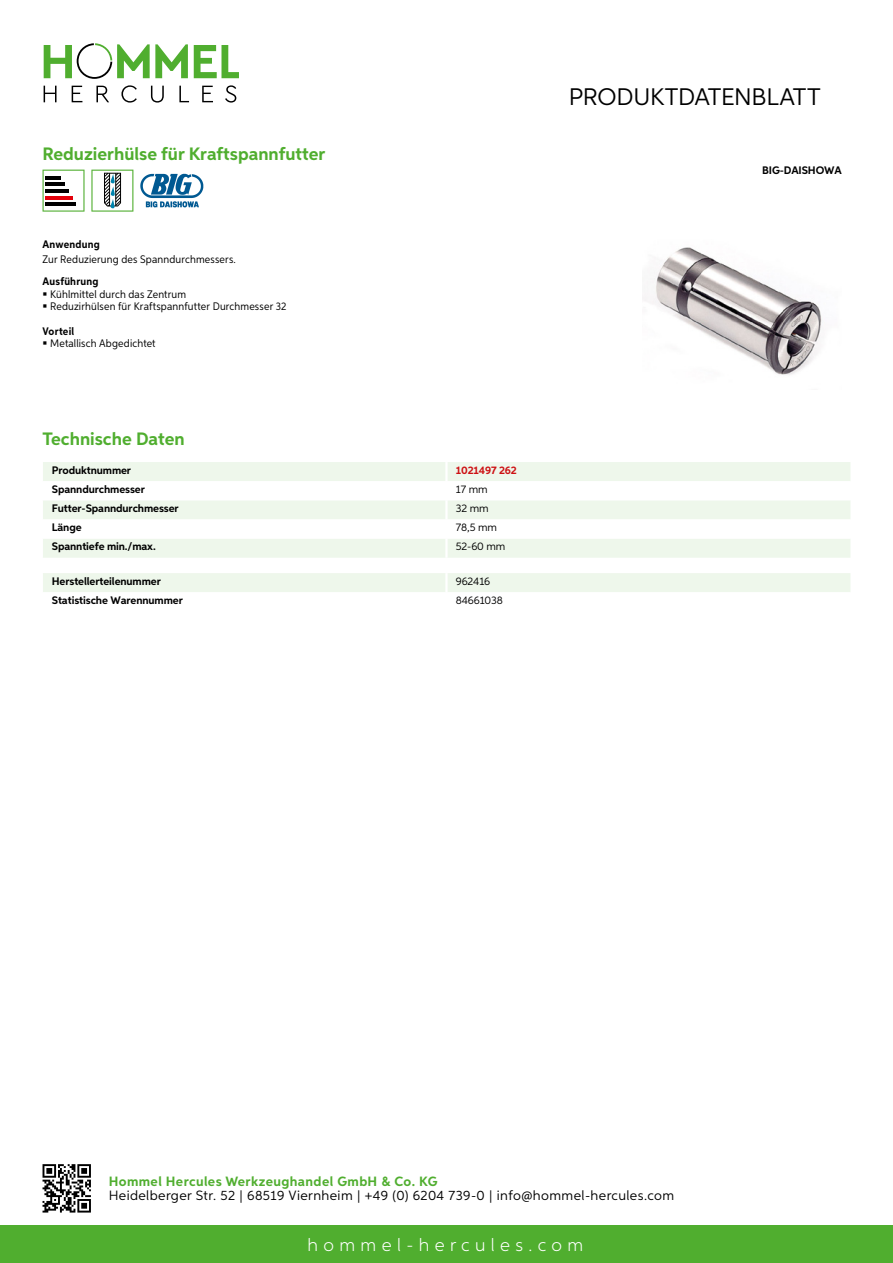
<style>
.page{position:relative;width:893px;height:1263px;background:#fff}
.page>*{position:absolute;margin:0;border:0;box-sizing:border-box;transform-origin:0 0}
.t1{font:24px "Aspira";letter-spacing:-.01em;color:#000}
.t2{font:700 18px "Aspira";color:#50ae2f}
.t3{font:300 18px "Aspira";letter-spacing:.3em;color:#fff}
.t4{font:13.5px "Aspira";letter-spacing:.03em;color:#000}
.t5{font:700 13.5px "Aspira";letter-spacing:.03em;color:#50ae2f}
.t6{font:700 10.95px "Aspira";letter-spacing:-.01em;color:#000}
.t7{font:10.95px/12.8px "Aspira Nar";letter-spacing:.015em;color:#000}
.t8{font:10.95px "Aspira";letter-spacing:-.01em;color:#000}
.t9{font:700 10.95px "Aspira Nar";letter-spacing:.02em;color:#000}
.t10{font:700 10.95px "Aspira";letter-spacing:-.01em;color:#cd1013}
</style>
<div class="page">
<div style="left:0;top:1226px;width:893px;height:37px;background:#50ae2f"></div>
<svg style="left:43px;top:1164px;width:48px;height:48px"></svg>
<svg style="left:194px;top:45px;width:45px;height:33px"></svg>
<svg style="left:44px;top:43px;width:144px;height:36px"></svg>
<svg style="left:44px;top:86px;width:13px;height:16px"></svg>
<svg style="left:72px;top:86px;width:10px;height:16px"></svg>
<svg style="left:96px;top:86px;width:13px;height:16px"></svg>
<svg style="left:121px;top:85px;width:16px;height:18px"></svg>
<svg style="left:151px;top:86px;width:13px;height:17px"></svg>
<svg style="left:179px;top:86px;width:10px;height:16px"></svg>
<svg style="left:202px;top:86px;width:11px;height:16px"></svg>
<svg style="left:225px;top:85px;width:11px;height:18px"></svg>
<div style="left:43px;top:462px;width:807px;height:96px;background:#eef7eb"></div>
<svg style="left:43px;top:481px;width:807px;height:58px"></svg>
<hr style="left:445px;top:462px;width:3px;height:19px;background:#fff">
<hr style="left:445px;top:481px;width:3px;height:19px;background:#fff">
<hr style="left:445px;top:500px;width:3px;height:19px;background:#fff">
<hr style="left:445px;top:519px;width:3px;height:20px;background:#fff">
<hr style="left:445px;top:539px;width:3px;height:19px;background:#fff">
<div style="left:43px;top:573px;width:807px;height:19px;background:#eef7eb"></div>
<svg style="left:43px;top:170px;width:42px;height:42px"></svg>
<hr style="left:45px;top:176px;width:16px;height:3px;background:#000">
<hr style="left:45px;top:183px;width:20px;height:3px;background:#000">
<hr style="left:45px;top:189px;width:24px;height:3px;background:#000">
<hr style="left:45px;top:196px;width:27px;height:3px;background:#e3000b">
<hr style="left:45px;top:203px;width:31px;height:3px;background:#000">
<svg style="left:91px;top:170px;width:42px;height:42px"></svg>
<svg style="left:140px;top:174px;width:63px;height:33px"></svg>
<img style="left:642px;top:247px;width:180px;height:128px">
<h2 class="t2" style="left:43px;top:142px;width:284px">Reduzierhülse für Kraftspannfutter</h2>
<p class="t9" style="left:43px;top:237px;width:59px">Anwendung</p>
<p class="t7" style="left:43px;top:252px;width:195px">Zur Reduzierung des Spanndurchmessers.</p>
<p class="t9" style="left:43px;top:274px;width:58px">Ausführung</p>
<p class="t7" style="left:50px;top:287px;width:238px">Kühlmittel durch das Zentrum<br>Reduzirhülsen für Kraftspannfutter Durchmesser 32</p>
<p class="t9" style="left:43px;top:324px;width:33px">Vorteil</p>
<p class="t7" style="left:50px;top:337px;width:107px">Metallisch Abgedichtet</p>
<h2 class="t2" style="left:43px;top:428px;width:144px">Technische Daten</h2>
<p class="t6" style="left:52px;top:463px;width:81px">Produktnummer</p>
<p class="t10" style="left:456px;top:463px;width:63px">1021497 262</p>
<p class="t6" style="left:52px;top:483px;width:95px">Spanndurchmesser</p>
<p class="t8" style="left:456px;top:483px;width:33px">17 mm</p>
<p class="t6" style="left:52px;top:502px;width:128px">Futter-Spanndurchmesser</p>
<p class="t8" style="left:456px;top:502px;width:34px">32 mm</p>
<p class="t6" style="left:52px;top:521px;width:31px">Länge</p>
<p class="t8" style="left:456px;top:521px;width:43px">78,5 mm</p>
<p class="t6" style="left:52px;top:540px;width:105px">Spanntiefe min./max.</p>
<p class="t8" style="left:456px;top:540px;width:51px">52-60 mm</p>
<p class="t6" style="left:52px;top:574px;width:111px">Herstellerteilenummer</p>
<p class="t8" style="left:456px;top:575px;width:36px">962416</p>
<p class="t6" style="left:52px;top:594px;width:132px">Statistische Warennummer</p>
<p class="t8" style="left:456px;top:594px;width:49px">84661038</p>
<h1 class="t1" style="left:569px;top:82px;width:253px">Produktdatenblatt</h1>
<p class="t6" style="left:762px;top:164px;width:81px">BIG-DAISHOWA</p>
<p class="t5" style="left:109px;top:1172px;width:330px">Hommel Hercules Werkzeughandel GmbH &amp; Co. KG</p>
<p class="t4" style="left:109px;top:1187px;width:567px">Heidelberger Str. 52 | 68519 Viernheim | +49 (0) 6204 739-0 | info@hommel-hercules.com</p>
<h2 class="t3" style="left:307px;top:1234px;width:277px">hommel-hercules.com</h2>
</div>
